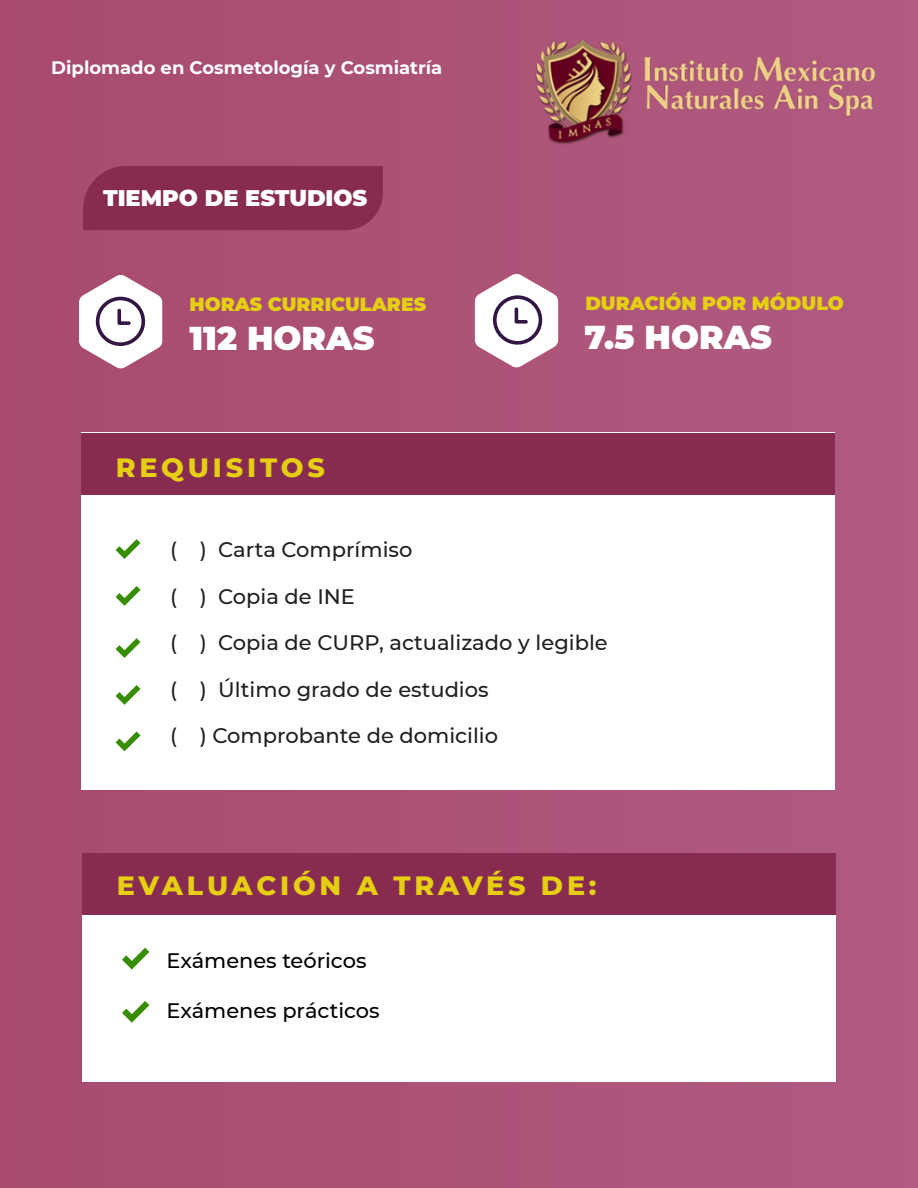
<style>
.page{position:relative;width:918px;height:1188px;background:#ac5277}
.page>*{position:absolute;margin:0;border:0;box-sizing:border-box;transform-origin:0 0}
.t1{font:900 33px "Montserrat";color:#fff}
.t2{font:800 27px "Montserrat";letter-spacing:.14em;color:#e6cf10}
.t3{font:900 22.5px "Montserrat";color:#fff}
.t4{font:500 21px "Montserrat";color:#231f20}
.t5{font:500 20.85px "Montserrat";color:#000}
.t6{font:900 18.9px "Montserrat";color:#e6cf10}
.t7{font:700 18px "Montserrat";color:#fff}
</style>
<div class="page">
<img style="left:644px;top:56px;width:232px;height:61px">
<img style="left:535px;top:39px;width:97px;height:105px">
<div style="left:81px;top:433px;width:754px;height:357px;background:#fff"></div>
<div style="left:81px;top:433px;width:754px;height:62px;background:#882b51"></div>
<svg style="left:116px;top:732px;width:24px;height:19px"></svg>
<svg style="left:116px;top:685px;width:24px;height:20px"></svg>
<svg style="left:116px;top:638px;width:24px;height:20px"></svg>
<svg style="left:116px;top:586px;width:24px;height:20px"></svg>
<svg style="left:116px;top:539px;width:24px;height:20px"></svg>
<div style="left:83px;top:166px;width:300px;height:64px;background:#882b51"></div>
<svg style="left:79px;top:275px;width:83px;height:94px"></svg>
<svg style="left:475px;top:273px;width:83px;height:95px"></svg>
<div style="left:82px;top:853px;width:754px;height:229px;background:#fff"></div>
<div style="left:82px;top:853px;width:754px;height:62px;background:#882b51"></div>
<svg style="left:122px;top:1001px;width:27px;height:22px"></svg>
<svg style="left:122px;top:948px;width:27px;height:22px"></svg>
<p class="t7" style="left:51px;top:54px;width:393px">Diplomado en Cosmetología y Cosmiatría</p>
<p class="t3" style="left:103px;top:181px;width:266px">TIEMPO DE ESTUDIOS</p>
<p class="t6" style="left:190px;top:290px;width:238px">HORAS CURRICULARES</p>
<h1 class="t1" style="left:190px;top:313px;width:186px">112 HORAS</h1>
<p class="t2" style="left:116px;top:448px;width:211px">REQUISITOS</p>
<p class="t6" style="left:585px;top:289px;width:260px">DURACIÓN POR MÓDULO</p>
<h1 class="t1" style="left:584px;top:313px;width:189px">7.5 HORAS</h1>
<p class="t4" style="left:170px;top:535px;width:244px">( ) Carta Comprímiso</p>
<p class="t4" style="left:170px;top:582px;width:186px">( ) Copia de INE</p>
<p class="t4" style="left:170px;top:628px;width:439px">( ) Copia de CURP, actualizado y legible</p>
<p class="t4" style="left:170px;top:675px;width:320px">( ) Último grado de estudios</p>
<p class="t4" style="left:170px;top:721px;width:330px">( ) Comprobante de domicilio</p>
<p class="t2" style="left:117px;top:865px;width:481px">EVALUACIÓN A TRAVÉS DE:</p>
<p class="t5" style="left:167px;top:946px;width:201px">Exámenes teóricos</p>
<p class="t5" style="left:167px;top:996px;width:215px">Exámenes prácticos</p>
</div>
